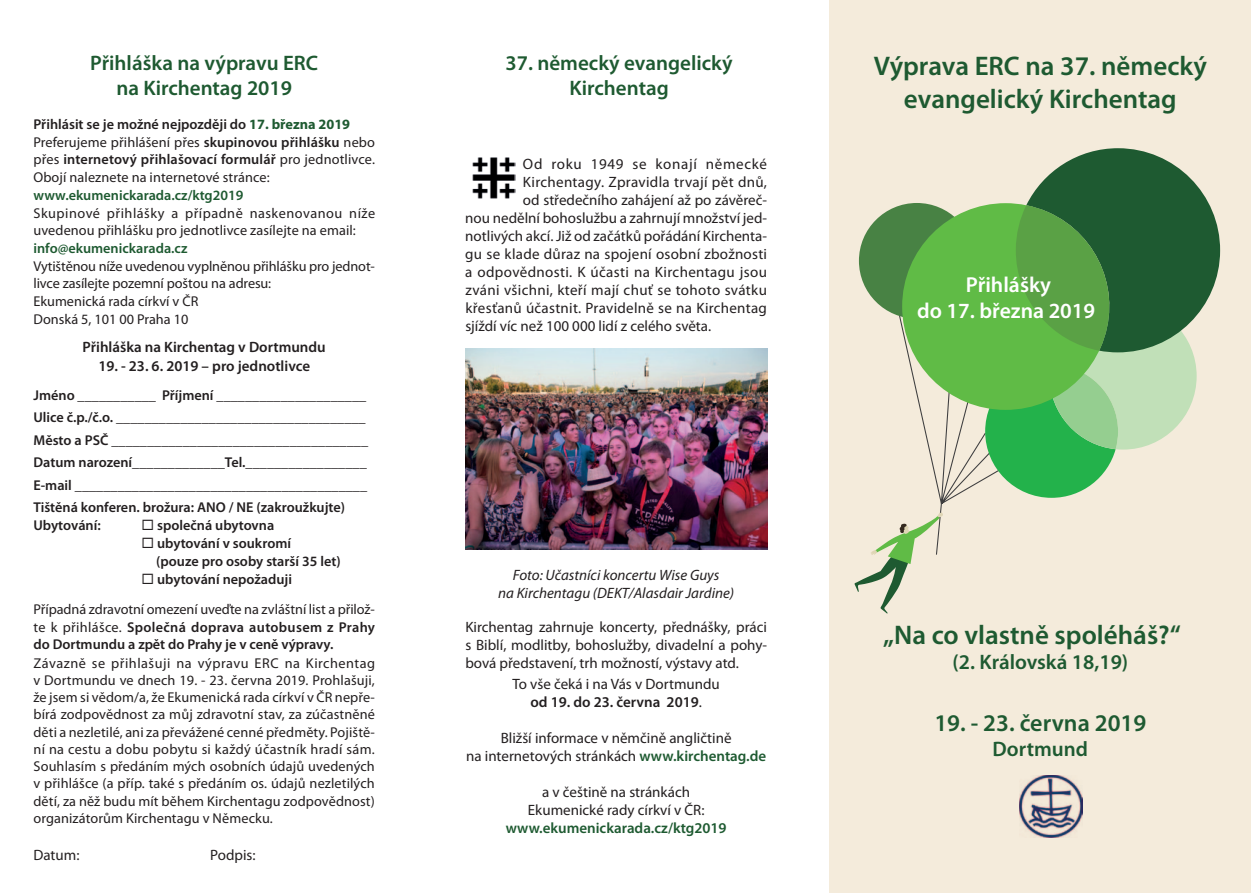
<style>
.page{position:relative;width:1251px;height:893px;background:#fff}
.page>*{position:absolute;margin:0;border:0;box-sizing:border-box;transform-origin:0 0}
.t1{font:600 27px/32.4px "Myriad Pro";color:#1e5a31;text-align:center}
.t2{font:600 24px "Myriad Pro";color:#1e5a31}
.t3{font:600 21.75px/26.1px "Myriad Pro";color:#fff;text-align:center}
.t4{font:600 21px/25.2px "Myriad Pro";color:#1e5a31;text-align:center}
.t5{font:15px/18px "Myriad Pro";color:#231f20;text-align:center}
.t6{font:15px "Myriad Pro";letter-spacing:.02em;color:#231f20}
.t7{font:italic 15px/18px "Myriad Pro";color:#231f20;text-align:center}
.t8{font:600 15px "Myriad Pro";color:#231f20}
.t9{font:15px "Myriad Pro";letter-spacing:.025em;color:#231f20}
.t10{font:600 15px "Myriad Pro";color:#1e5a31}
.t11{font:15px "Myriad Pro";letter-spacing:.045em;color:#231f20}
.t12{font:14.25px/17.2px "Myriad Pro";letter-spacing:.005em;color:#231f20}
.t13{font:600 14.25px/22.5px "Myriad Pro";color:#231f20}
.t14{font:600 14.25px "Myriad Pro";color:#1e5a31}
.s1{font-weight:600}
.s2{font-weight:700;color:#1e5a31}
.s3{font-weight:400}
.s4{font-weight:600;color:#1e5a31}
</style>
<div class="page">
<div style="left:829px;top:0;width:421px;height:893px;background:#f4ebdb"></div>
<svg style="left:854px;top:148px;width:365px;height:466px"></svg>
<img style="left:1019px;top:776px;width:63px;height:61px">
<img style="left:465px;top:348px;width:301px;height:201px">
<img style="left:472px;top:157px;width:43px;height:42px">
<h3 class="t4" style="left:90px;top:50px;width:229px">Přihláška na výpravu ERC na Kirchentag 2019</h3>
<p class="t12" style="left:33px;top:115px;width:343px"><span class="s1">Přihlásit se je možné nejpozději do</span> <span class="s2">17. března 2019<br></span>Preferujeme přihlášení přes <span class="s1">skupinovou přihlášku</span> nebo přes <span class="s1">internetový přihlašovací formulář</span> pro jednotlivce.<br>Obojí naleznete na internetové stránce:</p>
<p class="t14" style="left:33px;top:186px;width:211px">www.ekumenickarada.cz/ktg2019</p>
<p class="t12" style="left:33px;top:204px;width:343px">Skupinové přihlášky a případně naskenovanou níže uvedenou přihlášku pro jednotlivce zasílejte na email:</p>
<p class="t14" style="left:33px;top:239px;width:155px">info@ekumenickarada.cz</p>
<p class="t12" style="left:33px;top:257px;width:343px;line-height:17.7px">Vytištěnou níže uvedenou vyplněnou přihlášku pro jednot&shy;livce zasílejte pozemní poštou na adresu:<br>Ekumenická rada církví v ČR<br>Donská 5, 101 00 Praha 10</p>
<p class="t8" style="left:83px;top:337px;width:244px">Přihláška na Kirchentag v Dortmundu</p>
<p class="t8" style="left:98px;top:356px;width:213px">19. - 23. 6. 2019 – pro jednotlivce</p>
<p class="t13" style="left:33px;top:383px;width:336px">Jméno ___________ Příjmení _____________________ Ulice č.p./č.o. ___________________________________ Město a PSČ ____________________________________ Datum narození_____________Tel._________________ E-mail _________________________________________ Tištěná konferen. brožura: ANO / NE (zakroužkujte)</p>
<p class="t13" style="left:33px;top:514px;width:69px">Ubytování:</p>
<p class="t13" style="left:141px;top:514px;width:134px">◻ společná ubytovna</p>
<p class="t13" style="left:156px;top:534px;width:186px;line-height:18px;text-indent:-15px">◻ ubytování v soukromí<br>(pouze pro osoby starší 35 let)</p>
<p class="t12" style="left:33px;top:564px;width:343px;line-height:30.2px;text-indent:108px">◻ <span class="s1">ubytování nepožaduji<br></span>Případná zdravotní omezení uveďte na zvláštní list a přilož-</p>
<p class="t13" style="left:33px;top:618px;width:343px;line-height:17.2px"><span class="s3">te k přihlášce.</span> Společná doprava autobusem z Prahy do Dortmundu a zpět do Prahy je v ceně výpravy.</p>
<p class="t12" style="left:33px;top:654px;width:343px;text-align:justify">Závazně se přihlašuji na výpravu ERC na Kirchentag v Dortmundu ve dnech 19. - 23. června 2019. Prohlašuji, že jsem si vědom/a, že Ekumenická rada církví v ČR nepře&shy;bírá zodpovědnost za můj zdravotní stav, za zúčastněné děti a nezletilé, ani za převážené cenné předměty. Pojiště&shy;ní na cestu a dobu pobytu si každý účastník hradí sám.<br>Souhlasím s předáním mých osobních údajů uvedených v přihlášce (a příp. také s předáním os. údajů nezletilých dětí, za něž budu mít během Kirchentagu zodpovědnost) organizátorům Kirchentagu v Německu.</p>
<p class="t5" style="left:33px;top:846px;width:48px">Datum:</p>
<p class="t5" style="left:210px;top:846px;width:47px">Podpis:</p>
<h3 class="t4" style="left:505px;top:50px;width:228px">37. německý evangelický<br>Kirchentag</h3>
<p class="t11" style="left:523px;top:154px;width:245px">Od roku 1949 se konají německé</p>
<p class="t6" style="left:523px;top:172px;width:245px">Kirchentagy. Zpravidla trvají pět dnů,</p>
<p class="t5" style="left:523px;top:190px;width:245px">od středečního zahájení až po závěreč-</p>
<p class="t5" style="left:465px;top:208px;width:303px">nou nedělní bohoslužbu a zahrnují množství jed-</p>
<p class="t5" style="left:465px;top:226px;width:303px">notlivých akcí. Již od začátků pořádání Kirchenta-</p>
<p class="t6" style="left:465px;top:244px;width:303px">gu se klade důraz na spojení osobní zbožnosti</p>
<p class="t9" style="left:465px;top:262px;width:303px">a odpovědnosti. K účasti na Kirchentagu jsou</p>
<p class="t6" style="left:465px;top:280px;width:303px">zváni všichni, kteří mají chuť se tohoto svátku</p>
<p class="t6" style="left:465px;top:298px;width:303px">křesťanů účastnit. Pravidelně se na Kirchentag</p>
<p class="t5" style="left:465px;top:316px;width:247px">sjíždí víc než 100 000 lidí z celého světa.</p>
<p class="t7" style="left:498px;top:566px;width:237px">Foto: Učastníci koncertu Wise Guys<br>na Kirchentagu (DEKT/Alasdair Jardine)</p>
<p class="t5" style="left:465px;top:617px;width:303px;text-align:justify">Kirchentag zahrnuje koncerty, přednášky, práci s Biblí, modlitby, bohoslužby, divadelní a pohy&shy;bová představení, trh možností, výstavy atd.</p>
<p class="t5" style="left:512px;top:674px;width:209px">To vše čeká i na Vás v Dortmundu <span class="s1">od 19. do 23. června 2019</span>.</p>
<p class="t5" style="left:466px;top:728px;width:302px">Bližší informace v němčině angličtině<br>na internetových stránkách <span class="s4">www.kirchentag.de</span></p>
<p class="t5" style="left:528px;top:782px;width:178px">a v češtině na stránkách<br>Ekumenické rady církví v ČR:</p>
<p class="t10" style="left:505px;top:818px;width:222px">www.ekumenickarada.cz/ktg2019</p>
<h1 class="t1" style="left:873px;top:49px;width:335px">Výprava ERC na 37. německý evangelický Kirchentag</h1>
<h3 class="t3" style="left:917px;top:271px;width:179px">Přihlášky<br>do 17. března 2019</h3>
<h1 class="t1" style="left:882px;top:618px;width:299px">„Na co vlastně spoléháš?“</h1>
<h3 class="t4" style="left:952px;top:649px;width:177px">(2. Královská 18,19)</h3>
<h2 class="t2" style="left:934px;top:707px;width:213px">19. - 23. června 2019</h2>
<h3 class="t4" style="left:992px;top:736px;width:97px">Dortmund</h3>
</div>
